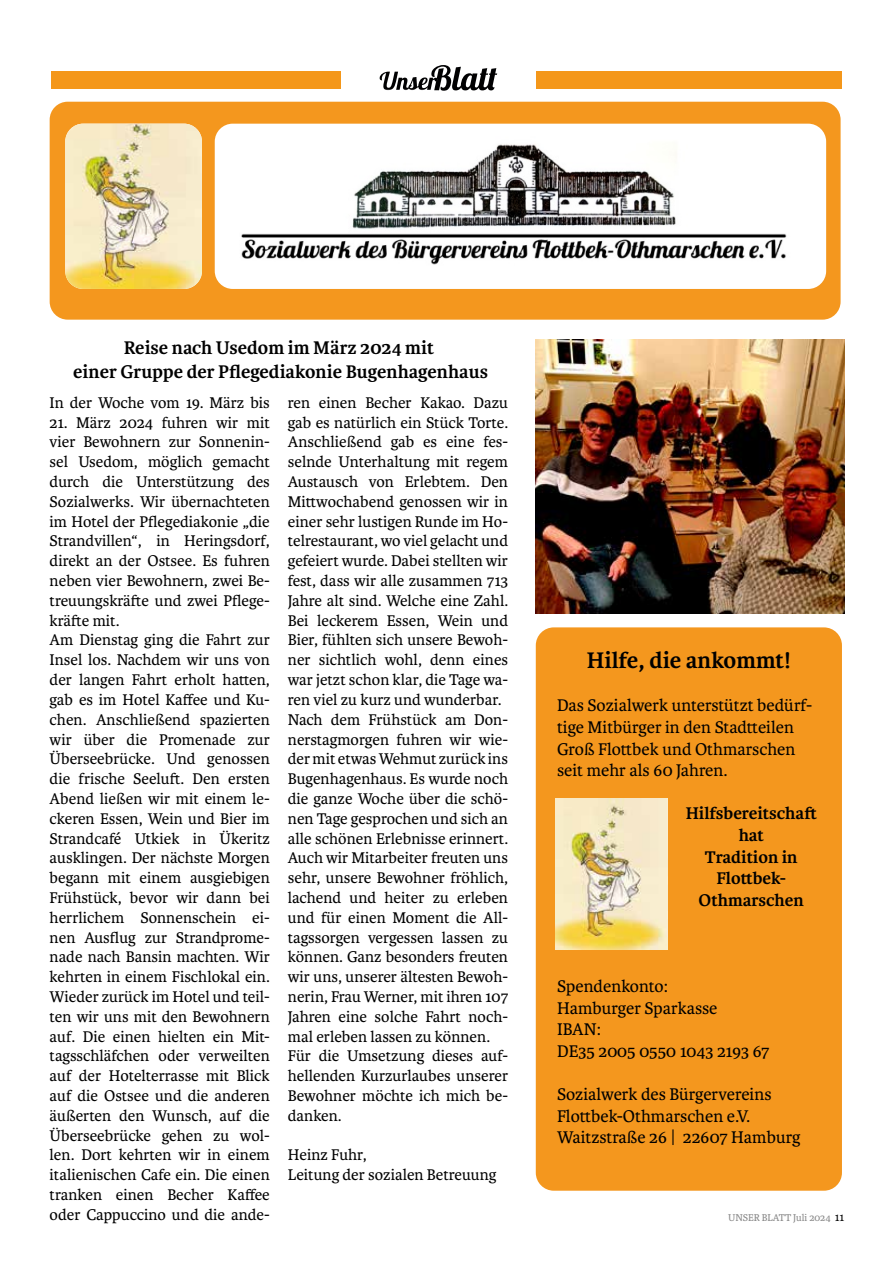
<style>
.page{position:relative;width:893px;height:1263px;background:#fff}
.page>*{position:absolute;margin:0;border:0;box-sizing:border-box;transform-origin:0 0}
.t1{font:700 24px "Karmina";color:#000}
.t2{font:700 19.5px/23.4px "Karmina";color:#000;text-align:center}
.t3{font:18px/21.6px "Karmina";color:#000}
.t4{font:700 18px/21.6px "Karmina";color:#000;text-align:center}
.t5{font:16.5px/19.8px "Karmina";color:#000}
.t6{font:10.5px "Karmina";color:#878787}
.s1{font-size:12px;color:#000}
</style>
<div class="page">
<div style="left:51px;top:72px;width:791px;height:17px;background:#f4971a"></div>
<div style="left:341px;top:71px;width:195px;height:19px;background:#fff"></div>
<img style="left:431px;top:65px;width:66px;height:26px">
<img style="left:380px;top:72px;width:57px;height:18px">
<div style="left:536px;top:627px;width:306px;height:564px;background:#f4971e;border-radius:18px"></div>
<div style="left:50px;top:102px;width:791px;height:218px;background:#f4971e;border-radius:18px"></div>
<img style="left:215px;top:124px;width:611px;height:165px">
<img style="left:65px;top:124px;width:137px;height:165px">
<img style="left:555px;top:798px;width:113px;height:151px">
<img style="left:536px;top:339px;width:308px;height:274px">
<p class="t2" style="left:73px;top:336px;width:416px">Reise nach Usedom im März 2024 mit<br>einer Gruppe der Pflegediakonie Bugenhagenhaus</p>
<p class="t5" style="left:50px;top:393px;width:222px">In der Woche vom 19. März bis</p>
<p class="t5" style="left:50px;top:413px;width:222px">21. März 2024 fuhren wir mit vier Bewohnern zur Sonnenin&shy;sel Usedom, möglich gemacht durch die Unterstützung des<br>Sozialwerks. Wir übernachteten im Hotel der Pflegediakonie „die<br>Strandvillen“, in Heringsdorf, direkt an der Ostsee. Es fuhren neben vier Bewohnern, zwei Be&shy;treuungskräfte und zwei Pflege&shy;kräfte mit.<br>Am Dienstag ging die Fahrt zur<br>Insel los. Nachdem wir uns von der langen Fahrt erholt hatten, gab es im Hotel Kaffee und Ku&shy;chen. Anschließend spazierten wir über die Promenade zur<br>Überseebrücke. Und genossen die frische Seeluft. Den ersten<br>Abend ließen wir mit einem le&shy;ckeren Essen, Wein und Bier im<br>Strandcafé Utkiek in Ükeritz ausklingen. Der nächste Morgen begann mit einem ausgiebigen<br>Frühstück, bevor wir dann bei herrlichem Sonnenschein ei&shy;nen Ausflug zur Strandprome&shy;nade nach Bansin machten. Wir kehrten in einem Fischlokal ein.<br>Wieder zurück im Hotel und teil&shy;ten wir uns mit den Bewohnern auf. Die einen hielten ein Mit&shy;tagsschläfchen oder verweilten auf der Hotelterrasse mit Blick auf die Ostsee und die anderen äußerten den Wunsch, auf die<br>Überseebrücke gehen zu wol&shy;len. Dort kehrten wir in einem italienischen Cafe ein. Die einen tranken einen Becher Kaffee oder Cappuccino und die ande-</p>
<p class="t5" style="left:288px;top:393px;width:222px">ren einen Becher Kakao. Dazu gab es natürlich ein Stück Torte.<br>Anschließend gab es eine fes&shy;selnde Unterhaltung mit regem<br>Austausch von Erlebtem. Den<br>Mittwochabend genossen wir in einer sehr lustigen Runde im Ho&shy;telrestaurant, wo viel gelacht und gefeiert wurde. Dabei stellten wir fest, dass wir alle zusammen 713<br>Jahre alt sind. Welche eine Zahl.<br>Bei leckerem Essen, Wein und<br>Bier, fühlten sich unsere Bewoh&shy;ner sichtlich wohl, denn eines war jetzt schon klar, die Tage wa&shy;ren viel zu kurz und wunderbar.<br>Nach dem Frühstück am Don&shy;nerstagmorgen fuhren wir wie&shy;der mit etwas Wehmut zurück ins<br>Bugenhagenhaus. Es wurde noch die ganze Woche über die schö&shy;nen Tage gesprochen und sich an alle schönen Erlebnisse erinnert.<br>Auch wir Mitarbeiter freuten uns sehr, unsere Bewohner fröhlich, lachend und heiter zu erleben und für einen Moment die All&shy;tagssorgen vergessen lassen zu können. Ganz besonders freuten wir uns, unserer ältesten Bewoh&shy;nerin, Frau Werner, mit ihren 107<br>Jahren eine solche Fahrt noch&shy;mal erleben lassen zu können.<br>Für die Umsetzung dieses auf&shy;hellenden Kurzurlaubes unserer<br>Bewohner möchte ich mich be&shy;danken.</p>
<p class="t5" style="left:288px;top:1145px;width:210px">Heinz Fuhr,<br>Leitung der sozialen Betreuung</p>
<h1 class="t1" style="left:587px;top:647px;width:206px">Hilfe, die ankommt!</h1>
<p class="t3" style="left:557px;top:695px;width:257px">Das Sozialwerk unterstützt bedürf&shy;tige Mitbürger in den Stadtteilen<br>Groß Flottbek und Othmarschen seit mehr als 60 Jahren.</p>
<p class="t4" style="left:686px;top:803px;width:133px">Hilfsbereitschaft hat<br>Tradition in<br>Flottbek-<br>Othmarschen</p>
<p class="t3" style="left:557px;top:976px;width:214px">Spendenkonto:<br>Hamburger Sparkasse<br>IBAN:<br>DE35 2005 0550 1043 2193 67</p>
<p class="t3" style="left:557px;top:1084px;width:245px">Sozialwerk des Bürgervereins<br>Flottbek-Othmarschen e.V.<br>Waitzstraße 26 | 22607 Hamburg</p>
<p class="t6" style="left:728px;top:1212px;width:117px">UNSER BLATT Juli 2024 <span class="s1">11</span></p>
</div>
